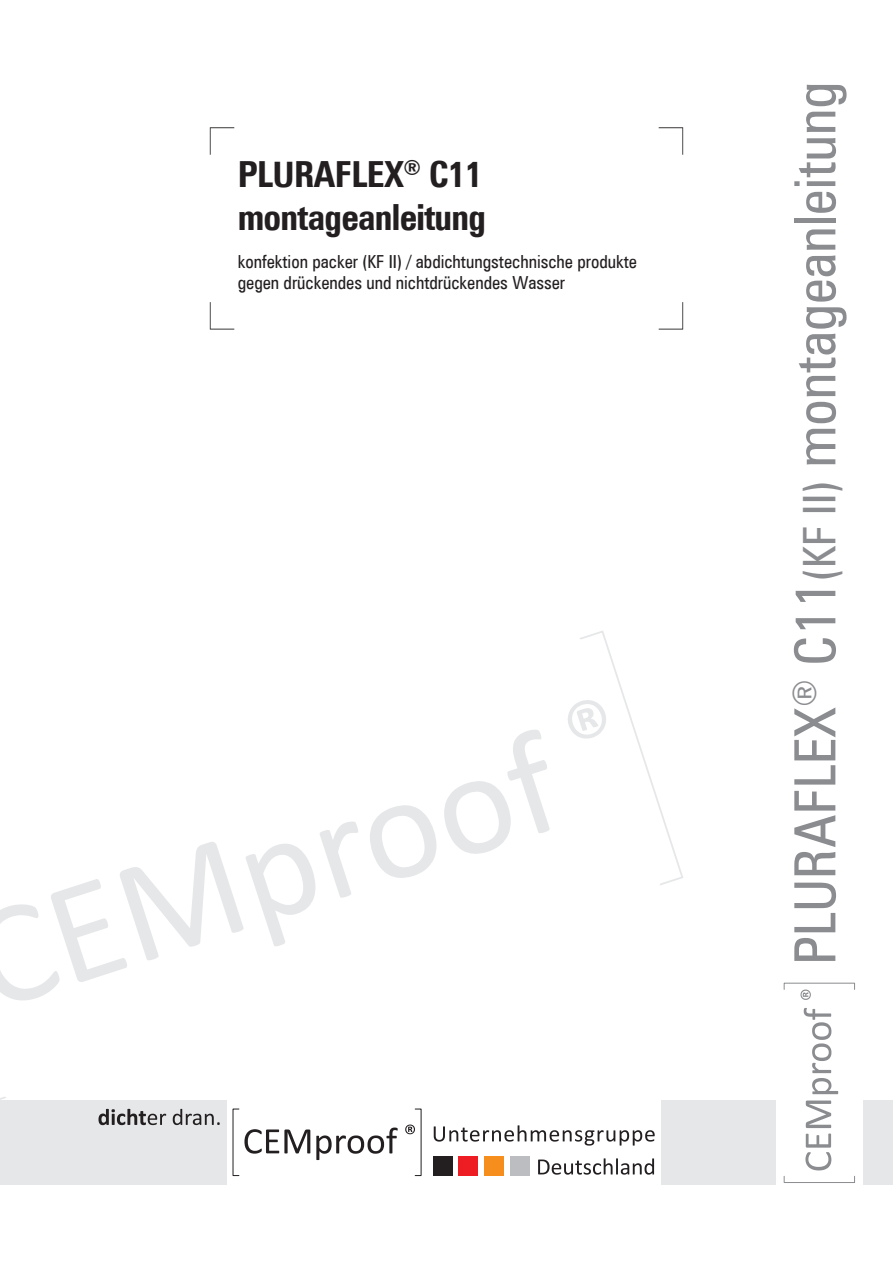
<style>
.page{position:relative;width:893px;height:1263px;background:#fff}
.page>*{position:absolute;margin:0;border:0;box-sizing:border-box;transform-origin:0 0}
.t1{font:condensed 57px "Zurich BT";color:#8a8c8f}
.t2{font:700 condensed 36px/43.2px "Zurich BT";letter-spacing:-.02em;color:#231f20}
.t3{font:condensed 18px/21px "Zurich BT";color:#231f20}
.s1{font-size:45px}
</style>
<div class="page">
<svg style="left:659px;top:302px;width:24px;height:28px"></svg>
<svg style="left:210px;top:302px;width:24px;height:28px"></svg>
<svg style="left:210px;top:127px;width:24px;height:28px"></svg>
<svg style="left:659px;top:127px;width:24px;height:28px"></svg>
<div style="left:0;top:1100px;width:227px;height:84px;background:#e6e7e9"></div>
<div style="left:662px;top:1100px;width:231px;height:84px;background:#e6e7e9"></div>
<div style="left:776px;top:521px;width:86px;height:669px;background:#fff"></div>
<svg style="left:783px;top:982px;width:72px;height:201px"></svg>
<svg style="left:0;top:821px;width:358px;height:180px"></svg>
<svg style="left:370px;top:805px;width:66px;height:73px"></svg>
<svg style="left:444px;top:730px;width:106px;height:124px"></svg>
<svg style="left:568px;top:700px;width:38px;height:39px"></svg>
<svg style="left:173px;top:1109px;width:47px;height:16px"></svg>
<svg style="left:538px;top:1158px;width:116px;height:17px"></svg>
<div style="left:433px;top:1156px;width:19px;height:19px;background:#231f20"></div>
<div style="left:459px;top:1156px;width:19px;height:19px;background:#ee1d23"></div>
<div style="left:484px;top:1156px;width:20px;height:19px;background:#f68e1e"></div>
<div style="left:510px;top:1156px;width:20px;height:19px;background:#bcbdc0"></div>
<svg style="left:232px;top:1108px;width:190px;height:68px"></svg>
<svg style="left:434px;top:1125px;width:221px;height:20px"></svg>
<svg style="left:98px;top:1109px;width:68px;height:16px"></svg>
<h2 class="t2" style="left:238px;top:152px;width:250px">PLURAFLEX<sup>®</sup> C11 montageanleitung</h2>
<p class="t3" style="left:238px;top:251px;width:401px">konfektion packer (KF II) / abdichtungstechnische produkte gegen drückendes und nichtdrückendes Wasser</p>
<h1 class="t1" style="left:780px;top:965px;width:884px;rotate:-90deg">PLURAFLEX<sup>®</sup> C11<span class="s1">(KF II)</span> montageanleitung</h1>
</div>
